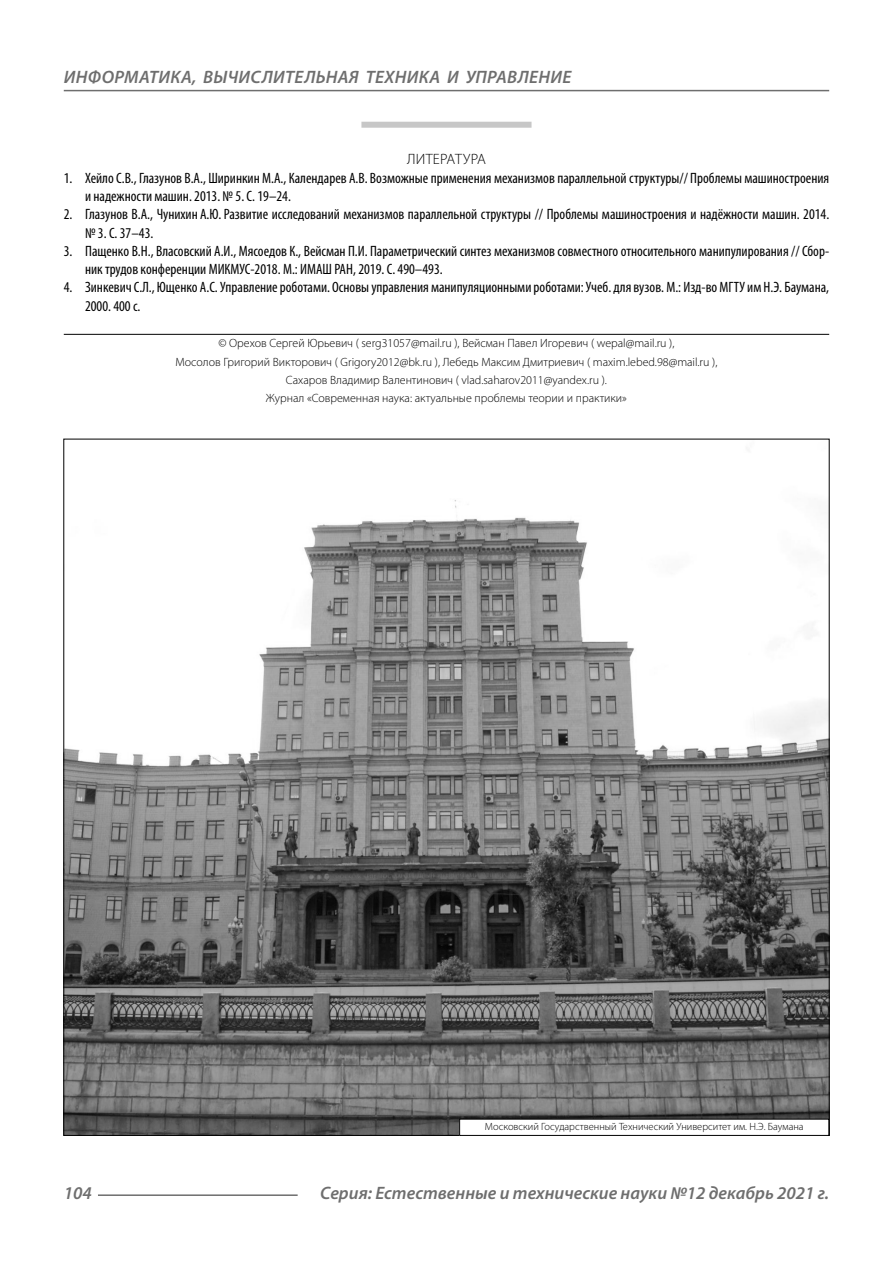
<style>
.page{position:relative;width:893px;height:1263px;background:#fff}
.page>*{position:absolute;margin:0;border:0;box-sizing:border-box;transform-origin:0 0}
.t1{font:italic 600 18px "Myriad Pro";color:#6e6e6e}
.t2{font:condensed 15px/18.3px "Myriad Pro";color:#000}
.Literature{font:300 15px "Myriad Pro";letter-spacing:.02em;color:#000}
.Copy{font:300 12px/18.3px "Myriad Pro";color:#000;text-align:center}
.Author-doc{font:300 10.5px "Myriad Pro";color:#000}
</style>
<div class="page">
<div style="left:361px;top:122px;width:170px;height:6px;background:#c7c7c7"></div>
<hr style="left:64px;top:334px;width:765px;height:1px;background:#000">
<img style="left:65px;top:500px;width:763px;height:634px">
<div style="left:460px;top:1119px;width:369px;height:16px;background:#fff"></div>
<div style="left:459px;top:1119px;width:370px;height:17px;border:1px solid #000"></div>
<hr style="left:98px;top:1194px;width:200px;height:2px;background:#6e6e6e">
<hr style="left:64px;top:90px;width:765px;height:1px;background:#6e6e6e">
<p class="t1" style="left:64px;top:66px;width:25px">Информатика</p>
<p class="t1" style="left:192px;top:66px;width:48px">, вычислител</p>
<p class="t1" style="left:316px;top:66px;width:23px">ьная</p>
<p class="t1" style="left:366px;top:66px;width:12px">техника</p>
<p class="t1" style="left:447px;top:66px;width:31px">и управление</p>
<p class="Literature" style="left:407px;top:150px;width:80px">ЛИТЕРАТУРА</p>
<p class="t2" style="left:85px;top:168px;width:746px;text-indent:-21px">1. Хейло С.В., Глазунов В.А., Ширинкин М.А., Календарев А.В. Возможные применения механизмов параллельной структуры// Проблемы машиностроения и надежности машин. 2013. № 5. С. 19–24.</p>
<p class="t2" style="left:85px;top:205px;width:746px;text-indent:-21px">2. Глазунов В.А., Чунихин А.Ю. Развитие исследований механизмов параллельной структуры // Проблемы машиностроения и надёжности машин. 2014. № 3. С. 37–43.</p>
<p class="t2" style="left:85px;top:242px;width:746px;text-indent:-21px">3. Пащенко В.Н., Власовский А.И., Мясоедов К., Вейсман П.И. Параметрический синтез механизмов совместного относительного манипулирования // Сбор&shy;ник трудов конференции МИКМУС‑2018. М.: ИМАШ РАН, 2019. С. 490–493.</p>
<p class="t2" style="left:85px;top:278px;width:746px;text-indent:-21px">4. Зинкевич С.Л., Ющенко А.С. Управление роботами. Основы управления манипуляционными роботами: Учеб. для вузов. М.: Изд-во МГТУ им Н.Э. Баумана,<br>2000. 400 с.</p>
<p class="Copy" style="left:176px;top:334px;width:543px">© Орехов Сергей Юрьевич ( serg31057@mail.ru ), Вейсман Павел Игоревич ( wepal@mail.ru ),<br>Мосолов Григорий Викторович ( Grigory2012@bk.ru ), Лебедь Максим Дмитриевич ( maxim.lebed.98@mail.ru ), Сахаров Владимир Валентинович ( vlad.saharov2011@yandex.ru ).<br>Журнал «Современная наука: актуальные проблемы теории и практики»</p>
<p class="Author-doc" style="left:485px;top:1120px;width:320px">Московский Государственный Технический Университет им. Н.Э. Баумана</p>
<p class="t1" style="left:64px;top:1182px;width:30px">104</p>
<p class="t1" style="left:320px;top:1182px;width:510px">Серия: Естественные и технические науки №12 декабрь 2021 г.</p>
</div>
